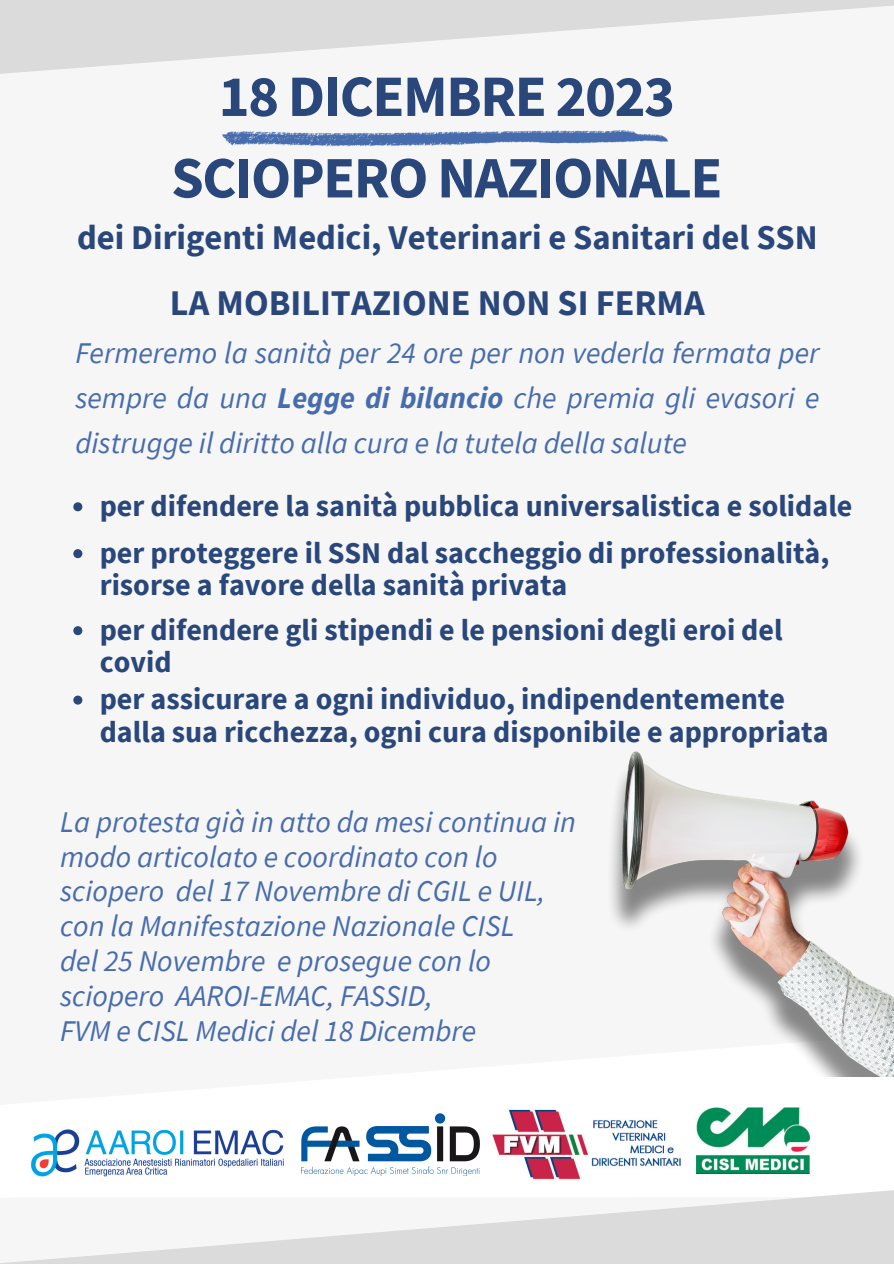
<style>
.page{position:relative;width:894px;height:1264px;background:#fff}
.page>*{position:absolute;margin:0;border:0;box-sizing:border-box;transform-origin:0 0}
.t1{font:700 58.65px "Source Sans Pro";letter-spacing:-.025em;color:#2a477b}
.t2{font:700 36px "Source Sans Pro";color:#2a477b}
.t3{font:700 34.5px "Source Sans Pro";color:#2a477b}
.t4{font:italic 30px/45px "Source Sans Pro";color:#476cad;text-align:justify}
.t5{font:700 30px/32.7px "Source Sans Pro";color:#2a477b}
.s1{font-weight:700}
</style>
<div class="page">
<div style="left:0;top:0;width:893px;height:1012px;background:#f6f6f6"></div>
<svg style="left:3px;top:1132px;width:890px;height:131px"></svg>
<svg style="left:0;top:0;width:893px;height:147px"></svg>
<svg style="left:73px;top:502px;width:9px;height:9px"></svg>
<svg style="left:73px;top:549px;width:9px;height:9px"></svg>
<svg style="left:73px;top:695px;width:9px;height:9px"></svg>
<svg style="left:73px;top:626px;width:9px;height:9px"></svg>
<img style="left:489px;top:1109px;width:210px;height:75px">
<img style="left:14px;top:1129px;width:286px;height:49px">
<img style="left:300px;top:1113px;width:180px;height:62px">
<img style="left:696px;top:1107px;width:113px;height:66px">
<img style="left:611px;top:751px;width:282px;height:325px">
<p class="t1" style="left:218px;top:58px;width:458px">18 DICEMBRE 2023</p>
<p class="t1" style="left:171px;top:140px;width:552px">SCIOPERO NAZIONALE</p>
<p class="t3" style="left:77px;top:215px;width:742px">dei Dirigenti Medici, Veterinari e Sanitari del SSN</p>
<p class="t2" style="left:170px;top:280px;width:536px">LA MOBILITAZIONE NON SI FERMA</p>
<p class="t4" style="left:75px;top:329px;width:745px">Fermeremo la sanità per 24 ore per non vederla fermata per sempre da una <span class="s1">Legge di bilancio</span> che premia gli evasori e distrugge il diritto alla cura e la tutela della salute</p>
<p class="t5" style="left:100px;top:489px;width:754px">per difendere la sanità pubblica universalistica e solidale</p>
<p class="t5" style="left:100px;top:535px;width:731px">per proteggere il SSN dal saccheggio di professionalità, risorse a favore della sanità privata</p>
<p class="t5" style="left:100px;top:612px;width:684px">per difendere gli stipendi e le pensioni degli eroi del covid</p>
<p class="t5" style="left:100px;top:682px;width:730px">per assicurare a ogni individuo, indipendentemente dalla sua ricchezza, ogni cura disponibile e appropriata</p>
<p class="t4" style="left:60px;top:798px;width:517px">La protesta già in atto da mesi continua in</p>
<p class="t4" style="left:60px;top:833px;width:439px">modo articolato e coordinato con lo</p>
<p class="t4" style="left:60px;top:868px;width:486px">sciopero del 17 Novembre di CGIL e UIL,</p>
<p class="t4" style="left:60px;top:903px;width:456px">con la Manifestazione Nazionale CISL</p>
<p class="t4" style="left:60px;top:938px;width:432px">del 25 Novembre e prosegue con lo</p>
<p class="t4" style="left:60px;top:972px;width:374px">sciopero AAROI-EMAC, FASSID,</p>
<p class="t4" style="left:60px;top:1007px;width:417px">FVM e CISL Medici del 18 Dicembre</p>
</div>
